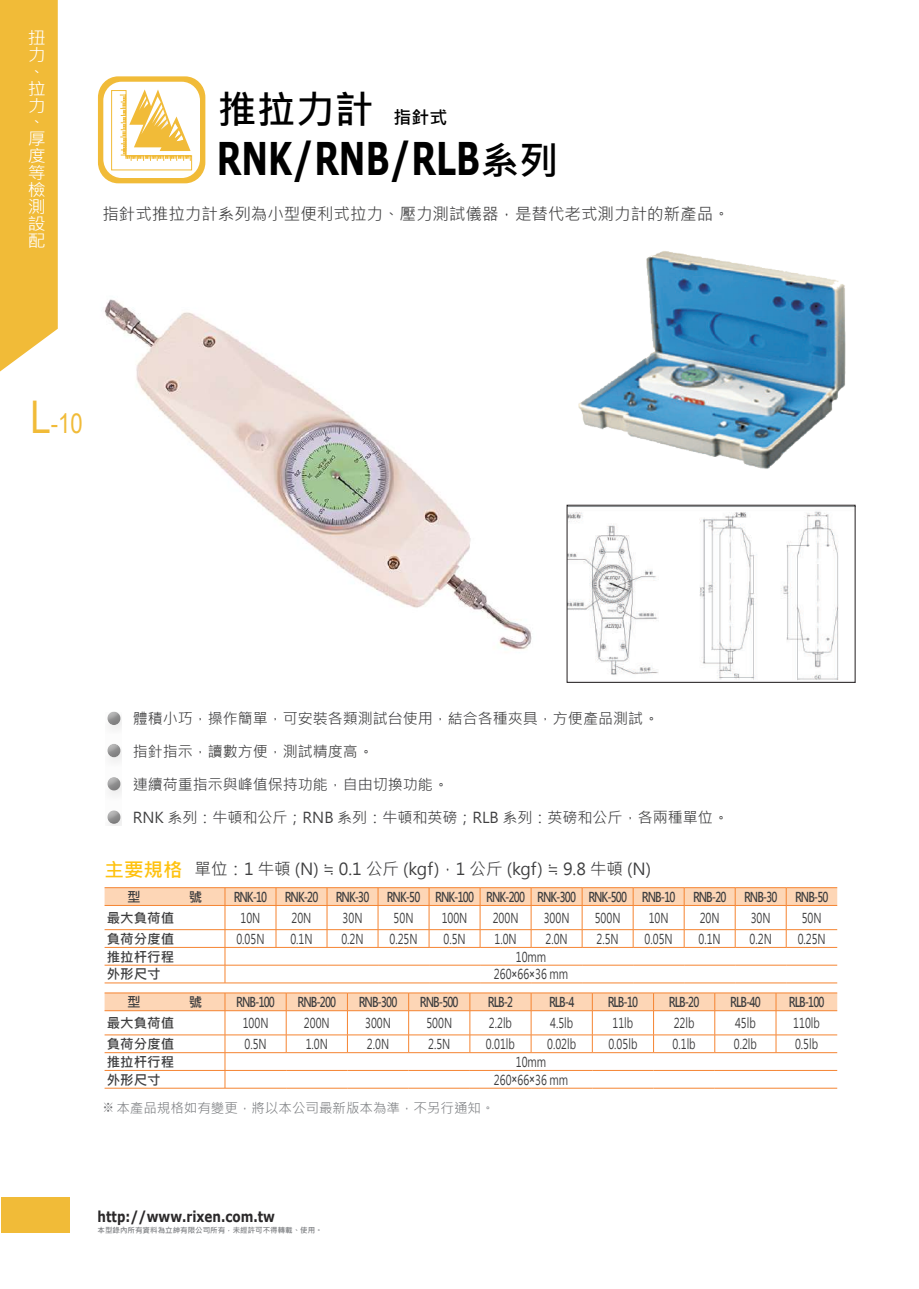
<style>
.page{position:relative;width:919px;height:1289px;background:#fff}
.page>*{position:absolute;margin:0;border:0;box-sizing:border-box;transform-origin:0 0}
.t1{font:700 45px "Verdana";color:#000;scale:.7 1}
.t2{font:700 39px "Microsoft Jheng Hei";color:#000}
.t3{font:27px "Arial Narrow";color:#f1bb38}
.t4{font:16.95px/17px "Microsoft Jheng Hei";color:#fff;scale:1.06 1}
.t5{font:16.5px "Microsoft Jheng Hei";color:#3e3e3f}
.t6{font:15px "Microsoft Jheng Hei";color:#3e3e3f}
.t7{font:700 15px "Verdana";color:#2b292a;scale:.8 1}
.t8{font:13.5px "Microsoft Jheng Hei";color:#3e3e3f;scale:.75 1}
.t9{font:700 13.5px "Microsoft Jheng Hei";letter-spacing:-.09em;color:#3e3e3f;scale:.75 1}
.t10{font:700 13.5px "Microsoft Jheng Hei";letter-spacing:-.09em;color:#3e3e3f}
.t11{font:13.5px/28.8px "Microsoft Jheng Hei";color:#808285}
.t12{font:700 7.5px "Microsoft Jheng Hei";color:#808285}
.s1{font-size:18px}
.s2{font-family:"Microsoft Jheng Hei";font-size:39px}
.s3{font-size:45px}
.s4{font-size:16.5px}
.s5{font-weight:700;font-size:19.5px;color:#fec210}
.s6{font-family:"Arial"}
.s7{color:#3e3e3f}
.s8{font-family:"Arial";color:#3e3e3f}
</style>
<div class="page">
<img style="left:104px;top:299px;width:428px;height:351px">
<svg style="left:107px;top:712px;width:14px;height:113px;fill:#f5f4f4"></svg>
<hr style="left:105px;top:982px;width:120px;height:1px;background:#f58431">
<hr style="left:225px;top:982px;width:51px;height:1px;background:#f58431">
<hr style="left:276px;top:982px;width:51px;height:1px;background:#f58431">
<hr style="left:327px;top:982px;width:51px;height:1px;background:#f58431">
<hr style="left:378px;top:982px;width:51px;height:1px;background:#f58431">
<hr style="left:429px;top:982px;width:51px;height:1px;background:#f58431">
<hr style="left:480px;top:982px;width:51px;height:1px;background:#f58431">
<hr style="left:531px;top:982px;width:51px;height:1px;background:#f58431">
<hr style="left:582px;top:982px;width:51px;height:1px;background:#f58431">
<hr style="left:633px;top:982px;width:51px;height:1px;background:#f58431">
<hr style="left:684px;top:982px;width:51px;height:1px;background:#f58431">
<hr style="left:735px;top:982px;width:51px;height:1px;background:#f58431">
<hr style="left:786px;top:982px;width:51px;height:1px;background:#f58431">
<svg style="left:105px;top:887px;width:732px;height:95px"></svg>
<svg style="left:105px;top:992px;width:732px;height:95px"></svg>
<hr style="left:286px;top:1070px;width:61px;height:1px;background:#f58431">
<hr style="left:347px;top:1070px;width:61px;height:1px;background:#f58431">
<hr style="left:408px;top:1070px;width:62px;height:1px;background:#f58431">
<hr style="left:470px;top:1070px;width:61px;height:1px;background:#f58431">
<hr style="left:531px;top:1070px;width:61px;height:1px;background:#f58431">
<hr style="left:592px;top:1070px;width:61px;height:1px;background:#f58431">
<hr style="left:653px;top:1070px;width:61px;height:1px;background:#f58431">
<hr style="left:714px;top:1070px;width:62px;height:1px;background:#f58431">
<hr style="left:776px;top:1070px;width:61px;height:1px;background:#f58431">
<hr style="left:105px;top:1087px;width:120px;height:1px;background:#f58431">
<hr style="left:225px;top:1087px;width:61px;height:1px;background:#f58431">
<hr style="left:286px;top:1087px;width:61px;height:1px;background:#f58431">
<hr style="left:347px;top:1087px;width:61px;height:1px;background:#f58431">
<hr style="left:408px;top:1087px;width:62px;height:1px;background:#f58431">
<hr style="left:470px;top:1087px;width:61px;height:1px;background:#f58431">
<hr style="left:531px;top:1087px;width:61px;height:1px;background:#f58431">
<hr style="left:592px;top:1087px;width:61px;height:1px;background:#f58431">
<hr style="left:653px;top:1087px;width:61px;height:1px;background:#f58431">
<hr style="left:714px;top:1087px;width:62px;height:1px;background:#f58431">
<hr style="left:776px;top:1087px;width:61px;height:1px;background:#f58431">
<img style="left:569px;top:511px;width:270px;height:169px">
<img style="left:578px;top:251px;width:268px;height:218px">
<svg style="left:0;top:0;width:58px;height:371px;background:#f1bf43"></svg>
<svg style="left:98px;top:76px;width:107px;height:107px"></svg>
<div style="left:1px;top:1197px;width:68px;height:35px;background:#f1bb38"></div>
<p class="t4" style="left:28px;top:29px;width:18px">扭力︑拉力︑厚度等檢測設配</p>
<h2 class="t2" style="left:218px;top:85px;width:231px">推拉力計 <span class="s1">指針式</span></h2>
<h1 class="t1" style="left:217px;top:127px;width:489px">RNK/RNB/RLB<span class="s2">系列</span></h1>
<p class="t5" style="left:102px;top:204px;width:629px">指針式推拉力計系列為小型便利式拉力、壓力測試儀器，是替代老式測力計的新產品。</p>
<h3 class="t3" style="left:30px;top:404px;width:54px"><span class="s3">L</span>-10</h3>
<p class="t6" style="left:133px;top:709px;width:528px">體積小巧，操作簡單，可安裝各類測試台使用，結合各種夾具，方便產品測試<span class="s4">。</span></p>
<p class="t6" style="left:133px;top:742px;width:243px">指針指示，讀數方便，測試精度高<span class="s4">。</span></p>
<p class="t6" style="left:133px;top:775px;width:318px">連續荷重指示與峰值保持功能，自由切換功能<span class="s4">。</span></p>
<p class="t6" style="left:133px;top:808px;width:598px">RNK 系列：牛頓和公斤；RNB 系列：牛頓和英磅；RLB 系列：英磅和公斤，各兩種單位<span class="s4">。</span></p>
<p class="t5" style="left:105px;top:858px;width:548px"><span class="s5">主要規格</span> 單位：1 牛頓 (N) ≒ 0.1 公斤 (kgf)，1 公斤 (kgf) ≒ 9.8 牛頓 (N)</p>
<p class="t10" style="left:127px;top:888px;width:76px">型　　　 號</p>
<p class="t9" style="left:234px;top:888px;width:46px">RNK-10</p>
<p class="t9" style="left:285px;top:888px;width:46px">RNK-20</p>
<p class="t9" style="left:336px;top:888px;width:46px">RNK-30</p>
<p class="t9" style="left:387px;top:888px;width:386px">RNK-50 RNK-100 RNK-200 RNK-300 RNK-500 RNB-10</p>
<p class="t9" style="left:693px;top:888px;width:46px">RNB-20</p>
<p class="t9" style="left:744px;top:888px;width:46px">RNB-30</p>
<p class="t9" style="left:795px;top:888px;width:46px">RNB-50</p>
<p class="t10" style="left:107px;top:909px;width:69px">最大負荷值</p>
<p class="t8" style="left:240px;top:909px;width:28px">10N</p>
<p class="t8" style="left:291px;top:909px;width:28px">20N</p>
<p class="t8" style="left:342px;top:909px;width:28px">30N</p>
<p class="t8" style="left:393px;top:909px;width:28px">50N</p>
<p class="t8" style="left:441px;top:909px;width:36px">100N</p>
<p class="t8" style="left:492px;top:909px;width:36px">200N</p>
<p class="t8" style="left:543px;top:909px;width:36px">300N</p>
<p class="t8" style="left:594px;top:909px;width:36px">500N</p>
<p class="t8" style="left:648px;top:909px;width:28px">10N</p>
<p class="t8" style="left:699px;top:909px;width:28px">20N</p>
<p class="t8" style="left:750px;top:909px;width:28px">30N</p>
<p class="t8" style="left:801px;top:909px;width:28px">50N</p>
<p class="t10" style="left:107px;top:930px;width:69px">負荷分度值</p>
<p class="t8" style="left:236px;top:930px;width:39px">0.05N</p>
<p class="t8" style="left:290px;top:930px;width:31px">0.1N</p>
<p class="t8" style="left:341px;top:930px;width:31px">0.2N</p>
<p class="t8" style="left:389px;top:930px;width:39px">0.25N</p>
<p class="t8" style="left:443px;top:930px;width:31px">0.5N</p>
<p class="t8" style="left:494px;top:930px;width:31px">1.0N</p>
<p class="t8" style="left:545px;top:930px;width:31px">2.0N</p>
<p class="t8" style="left:596px;top:930px;width:31px">2.5N</p>
<p class="t8" style="left:644px;top:930px;width:39px">0.05N</p>
<p class="t8" style="left:698px;top:930px;width:31px">0.1N</p>
<p class="t8" style="left:749px;top:930px;width:31px">0.2N</p>
<p class="t8" style="left:797px;top:930px;width:39px">0.25N</p>
<p class="t10" style="left:107px;top:948px;width:69px">推拉杆行程</p>
<p class="t8" style="left:516px;top:948px;width:42px">10mm</p>
<p class="t10" style="left:107px;top:965px;width:55px">外形尺寸</p>
<p class="t8" style="left:494px;top:965px;width:100px">260<span class="s6">×</span>66<span class="s6">×</span>36 mm</p>
<p class="t10" style="left:127px;top:993px;width:76px">型　　　 號</p>
<p class="t9" style="left:236px;top:993px;width:53px">RNB-100</p>
<p class="t9" style="left:297px;top:993px;width:53px">RNB-200</p>
<p class="t9" style="left:358px;top:993px;width:53px">RNB-300</p>
<p class="t9" style="left:420px;top:993px;width:53px">RNB-500</p>
<p class="t9" style="left:488px;top:993px;width:35px">RLB-2</p>
<p class="t9" style="left:549px;top:993px;width:35px">RLB-4</p>
<p class="t9" style="left:607px;top:993px;width:42px">RLB-10</p>
<p class="t9" style="left:669px;top:993px;width:42px">RLB-20</p>
<p class="t9" style="left:730px;top:993px;width:42px">RLB-40</p>
<p class="t9" style="left:788px;top:993px;width:49px">RLB-100</p>
<p class="t10" style="left:107px;top:1014px;width:69px">最大負荷值</p>
<p class="t8" style="left:243px;top:1014px;width:36px">100N</p>
<p class="t8" style="left:304px;top:1014px;width:36px">200N</p>
<p class="t8" style="left:365px;top:1014px;width:36px">300N</p>
<p class="t8" style="left:426px;top:1014px;width:36px">500N</p>
<p class="t8" style="left:489px;top:1014px;width:32px">2.2lb</p>
<p class="t8" style="left:550px;top:1014px;width:32px">4.5lb</p>
<p class="t8" style="left:612px;top:1014px;width:29px">11lb</p>
<p class="t8" style="left:673px;top:1014px;width:29px">22lb</p>
<p class="t8" style="left:735px;top:1014px;width:29px">45lb</p>
<p class="t8" style="left:793px;top:1014px;width:37px">110lb</p>
<p class="t10" style="left:107px;top:1035px;width:69px">負荷分度值</p>
<p class="t8" style="left:244px;top:1035px;width:31px">0.5N</p>
<p class="t8" style="left:306px;top:1035px;width:31px">1.0N</p>
<p class="t8" style="left:367px;top:1035px;width:31px">2.0N</p>
<p class="t8" style="left:428px;top:1035px;width:31px">2.5N</p>
<p class="t8" style="left:486px;top:1035px;width:40px">0.01lb</p>
<p class="t8" style="left:547px;top:1035px;width:40px">0.02lb</p>
<p class="t8" style="left:608px;top:1035px;width:40px">0.05lb</p>
<p class="t8" style="left:672px;top:1035px;width:32px">0.1lb</p>
<p class="t8" style="left:733px;top:1035px;width:32px">0.2lb</p>
<p class="t8" style="left:795px;top:1035px;width:32px">0.5lb</p>
<p class="t10" style="left:107px;top:1053px;width:69px">推拉杆行程</p>
<p class="t8" style="left:516px;top:1053px;width:42px">10mm</p>
<p class="t10" style="left:107px;top:1071px;width:55px">外形尺寸</p>
<p class="t11" style="left:103px;top:1065px;width:467px;text-indent:391px"><span class="s7">260</span><span class="s8">×</span><span class="s7">66</span><span class="s8">×</span><span class="s7">36 mm </span><sup>※</sup> 本產品規格如有變更，將以本公司最新版本為準，不另行通知。</p>
<p class="t7" style="left:98px;top:1205px;width:223px">http://www.rixen.com.tw</p>
<p class="t12" style="left:98px;top:1225px;width:226px">本型錄內所有資料為立紳有限公司所有，未經許可不得轉載、使用。</p>
</div>
